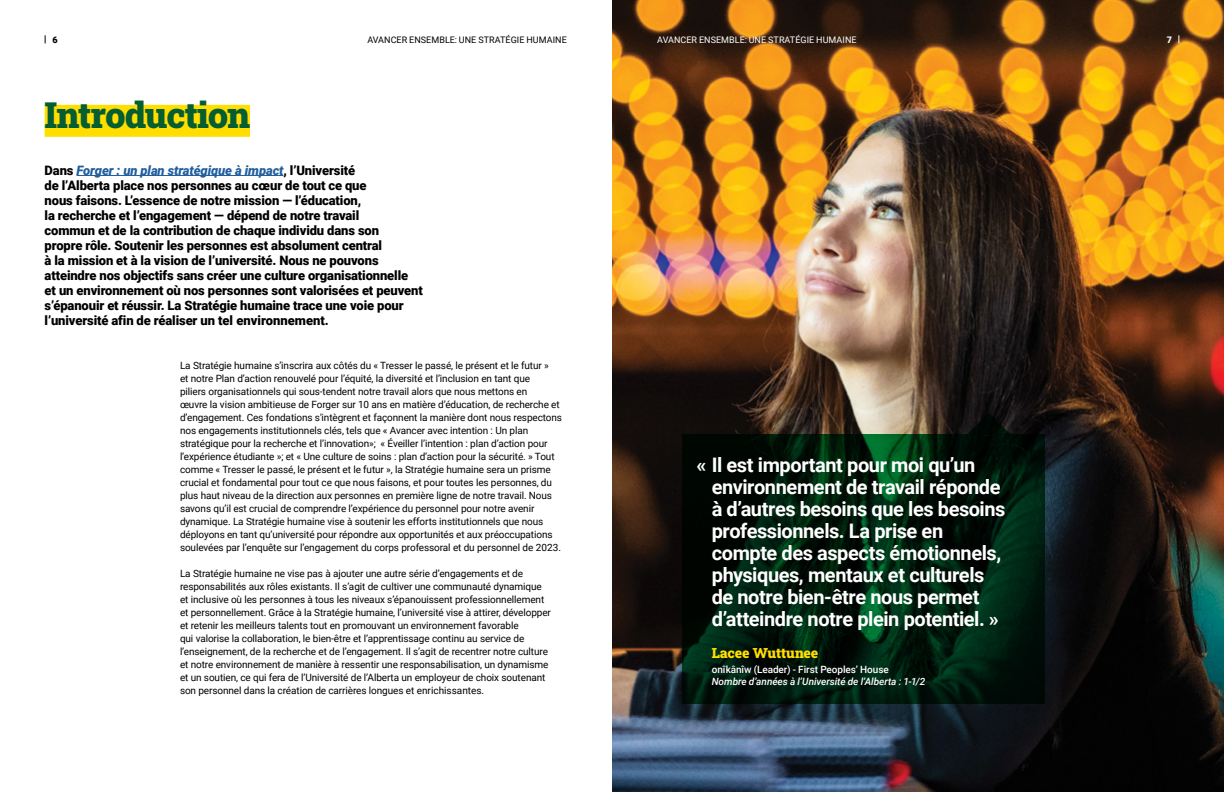
<style>
.page{position:relative;width:1224px;height:792px;background:#fff}
.page>*{position:absolute;margin:0;border:0;box-sizing:border-box;transform-origin:0 0}
.t1{font:900 36px "Roboto Slab";letter-spacing:-.03em;color:#055d32}
.t2{font:700 20px/22px "Roboto";letter-spacing:-.02em;color:#fff}
.t3{font:900 14px "Roboto Slab";letter-spacing:-.01em;color:#ffde00}
.t4{font:900 13px/15px "Roboto";letter-spacing:-.01em;color:#000}
.t5{font:10px/13px "Roboto";letter-spacing:-.01em;color:#000}
.t6{font:italic 500 10px "Roboto";letter-spacing:-.005em;color:#fff}
.t7{font:500 10px "Roboto";letter-spacing:-.005em;color:#fff}
.t8{font:9px "Roboto";letter-spacing:.005em;color:#000}
.t9{font:9px "Roboto";letter-spacing:.005em;color:#fff}
.t10{font:900 9px "Roboto";color:#000}
.t11{font:900 9px "Roboto";color:#fff}
.s1{font-style:italic;color:#215e9e}
</style>
<div class="page">
<img style="left:612px;top:0;width:612px;height:792px">
<svg style="left:682px;top:434px;width:362px;height:270px;background:#001b0c"></svg>
<svg style="left:967px;top:413px;width:43px;height:21px"></svg>
<div style="left:45px;top:105px;width:205px;height:32px;background:#ffde00"></div>
<hr style="left:77px;top:175px;width:206px;height:1px;background:#215e9e">
<p class="t10" style="left:52px;top:33px;width:7px">6</p>
<p class="t8" style="left:367px;top:33px;width:201px">AVANCER ENSEMBLE: UNE STRATÉGIE HUMAINE</p>
<p class="t9" style="left:657px;top:33px;width:201px">AVANCER ENSEMBLE: UNE STRATÉGIE HUMAINE</p>
<p class="t11" style="left:1167px;top:33px;width:7px">7</p>
<h1 class="t1" style="left:45px;top:90px;width:207px">Introduction</h1>
<p class="t4" style="left:45px;top:162px;width:380px">Dans <span class="s1">Forger : un plan stratégique à impact</span>, l’Université<br>de l’Alberta place nos personnes au cœur de tout ce que<br>nous faisons. L’essence de notre mission — l’éducation,<br>la recherche et l’engagement — dépend de notre travail<br>commun et de la contribution de chaque individu dans son<br>propre rôle. Soutenir les personnes est absolument central<br>à la mission et à la vision de l’université. Nous ne pouvons atteindre nos objectifs sans créer une culture organisationnelle et un environnement où nos personnes sont valorisées et peuvent s’épanouir et réussir. La Stratégie humaine trace une voie pour l’université afin de réaliser un tel environnement.</p>
<p class="t5" style="left:180px;top:359px;width:384px">La Stratégie humaine s’inscrira aux côtés du « Tresser le passé, le présent et le futur »<br>et notre Plan d’action renouvelé pour l’équité, la diversité et l’inclusion en tant que<br>piliers organisationnels qui sous-tendent notre travail alors que nous mettons en<br>œuvre la vision ambitieuse de Forger sur 10 ans en matière d’éducation, de recherche et d’engagement. Ces fondations s'intègrent et façonnent la manière dont nous respectons nos engagements institutionnels clés, tels que « Avancer avec intention : Un plan stratégique pour la recherche et l’innovation»; « Éveiller l’intention : plan d’action pour l’expérience étudiante »; et « Une culture de soins : plan d’action pour la sécurité. » Tout comme « Tresser le passé, le présent et le futur », la Stratégie humaine sera un prisme crucial et fondamental pour tout ce que nous faisons, et pour toutes les personnes, du plus haut niveau de la direction aux personnes en première ligne de notre travail. Nous savons qu’il est crucial de comprendre l’expérience du personnel pour notre avenir dynamique. La Stratégie humaine vise à soutenir les efforts institutionnels que nous déployons en tant qu’université pour répondre aux opportunités et aux préoccupations soulevées par l’enquête sur l’engagement du corps professoral et du personnel de 2023.</p>
<p class="t5" style="left:180px;top:567px;width:373px">La Stratégie humaine ne vise pas à ajouter une autre série d’engagements et de responsabilités aux rôles existants. Il s’agit de cultiver une communauté dynamique et inclusive où les personnes à tous les niveaux s’épanouissent professionnellement et personnellement. Grâce à la Stratégie humaine, l’université vise à attirer, développer et retenir les meilleurs talents tout en promouvant un environnement favorable<br>qui valorise la collaboration, le bien-être et l’apprentissage continu au service de l’enseignement, de la recherche et de l’engagement. Il s’agit de recentrer notre culture et notre environnement de manière à ressentir une responsabilisation, un dynamisme et un soutien, ce qui fera de l’Université de l’Alberta un employeur de choix soutenant son personnel dans la création de carrières longues et enrichissantes.</p>
<p class="t2" style="left:712px;top:453px;width:295px;text-indent:-15px">« Il est important pour moi qu’un environnement de travail réponde à d’autres besoins que les besoins professionnels. La prise en compte des aspects émotionnels, physiques, mentaux et culturels de notre bien-être nous permet d’atteindre notre plein potentiel. »</p>
<h3 class="t3" style="left:712px;top:643px;width:108px">Lacee Wuttunee</h3>
<p class="t7" style="left:712px;top:662px;width:179px">onîkânîw (Leader) - First Peoples’ House</p>
<p class="t6" style="left:712px;top:674px;width:215px">Nombre d’années à l’Université de l’Alberta : 1-1/2</p>
</div>
